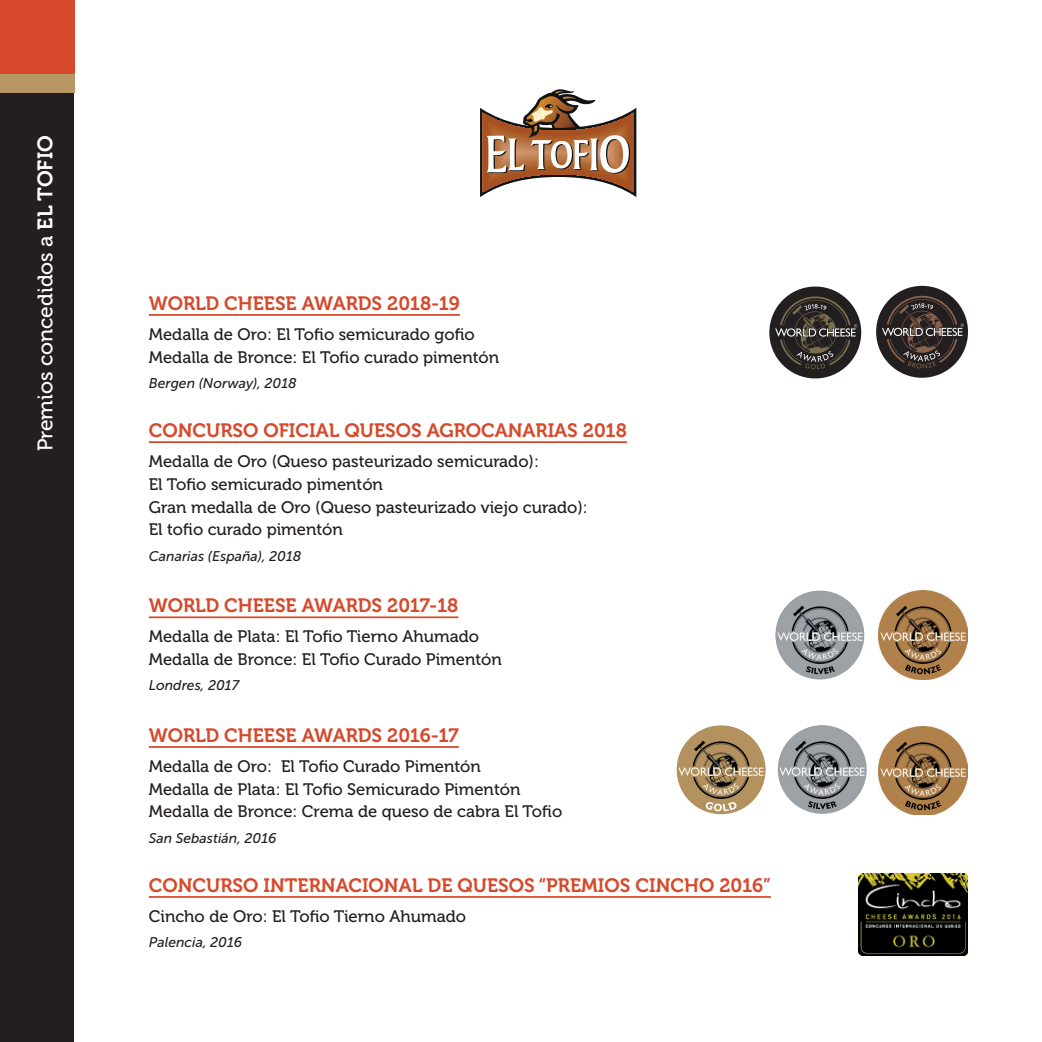
<style>
.page{position:relative;width:1042px;height:1042px;background:#fff}
.page>*{position:absolute;margin:0;border:0;box-sizing:border-box;transform-origin:0 0}
.t1{font:21px "Museo 500";color:#fff}
.t2{font:19.25px "Museo 700";color:#d6492b}
.t3{font:16.62px/22.8px "Museo 500";color:#231f20}
.t4{font:italic 14px "Museo Sans 500";color:#231f20}
.s1{font-family:"Museo 700"}
</style>
<div class="page">
<div style="left:0;top:0;width:74px;height:1041px;background:#231f20"></div>
<div style="left:0;top:0;width:74px;height:74px;background:#d8492c"></div>
<div style="left:0;top:74px;width:74px;height:19px;background:#b99764"></div>
<hr style="left:149px;top:314px;width:311px;height:2px;background:#d6492b">
<hr style="left:149px;top:441px;width:478px;height:2px;background:#d6492b">
<hr style="left:149px;top:616px;width:309px;height:2px;background:#d6492b">
<hr style="left:149px;top:746px;width:310px;height:2px;background:#d6492b">
<hr style="left:149px;top:896px;width:622px;height:2px;background:#d6492b">
<div style="left:876px;top:286px;width:92px;height:92px;background:#231f20;border-radius:50%"></div>
<svg style="left:882px;top:296px;width:82px;height:72px"></svg>
<div style="left:769px;top:286px;width:92px;height:92px;background:#231f20;border-radius:50%"></div>
<svg style="left:775px;top:296px;width:82px;height:73px"></svg>
<svg style="left:480px;top:89px;width:156px;height:108px"></svg>
<img style="left:775px;top:591px;width:89px;height:88px;border-radius:43px">
<img style="left:878px;top:591px;width:89px;height:88px">
<img style="left:676px;top:725px;width:89px;height:89px;border-radius:43px">
<img style="left:778px;top:725px;width:88px;height:89px;border-radius:43px">
<img style="left:878px;top:726px;width:89px;height:89px">
<img style="left:858px;top:873px;width:109px;height:82px">
<p class="t1" style="left:34px;top:451px;width:317px;rotate:-90deg">Premios concedidos a <span class="s1">EL TOFIO</span></p>
<p class="t2" style="left:149px;top:292px;width:313px">WORLD CHEESE AWARDS 2018-19</p>
<p class="t3" style="left:149px;top:323px;width:352px">Medalla de Oro: El Tofio semicurado gofio<br>Medalla de Bronce: El Tofio curado pimentón</p>
<p class="t4" style="left:149px;top:375px;width:149px">Bergen (Norway), 2018</p>
<p class="t2" style="left:149px;top:419px;width:479px">CONCURSO OFICIAL QUESOS AGROCANARIAS 2018</p>
<p class="t3" style="left:149px;top:450px;width:440px">Medalla de Oro (Queso pasteurizado semicurado):<br>El Tofio semicurado pimentón<br>Gran medalla de Oro (Queso pasteurizado viejo curado):<br>El tofio curado pimentón</p>
<p class="t4" style="left:149px;top:548px;width:154px">Canarias (España), 2018</p>
<p class="t2" style="left:149px;top:595px;width:311px">WORLD CHEESE AWARDS 2017-18</p>
<p class="t3" style="left:149px;top:625px;width:354px">Medalla de Plata: El Tofio Tierno Ahumado<br>Medalla de Bronce: El Tofio Curado Pimentón</p>
<p class="t4" style="left:149px;top:678px;width:92px">Londres, 2017</p>
<p class="t2" style="left:149px;top:724px;width:311px">WORLD CHEESE AWARDS 2016-17</p>
<p class="t3" style="left:149px;top:755px;width:415px">Medalla de Oro: El Tofio Curado Pimentón<br>Medalla de Plata: El Tofio Semicurado Pimentón<br>Medalla de Bronce: Crema de queso de cabra El Tofio</p>
<p class="t4" style="left:149px;top:830px;width:129px">San Sebastián, 2016</p>
<p class="t2" style="left:149px;top:874px;width:623px">CONCURSO INTERNACIONAL DE QUESOS “PREMIOS CINCHO 2016”</p>
<p class="t3" style="left:149px;top:905px;width:319px">Cincho de Oro: El Tofio Tierno Ahumado</p>
<p class="t4" style="left:149px;top:934px;width:95px">Palencia, 2016</p>
</div>
